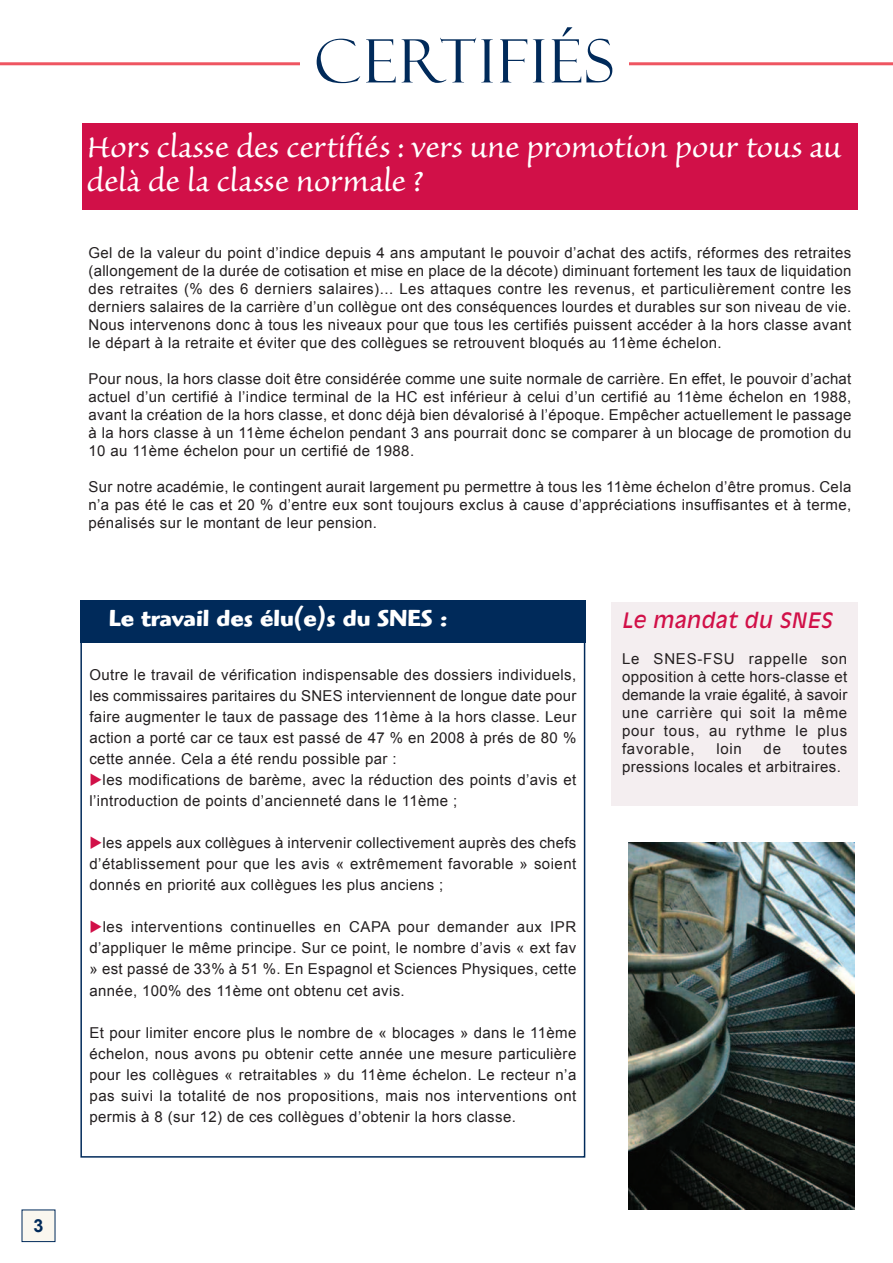
<style>
.page{position:relative;width:893px;height:1263px;background:#fff}
.page>*{position:absolute;margin:0;border:0;box-sizing:border-box;transform-origin:0 0}
.t1{font:60px "Felix Titling";letter-spacing:.05em;color:#002a5a}
.t2{font:37.5px/34.5px "Sanvito";color:#fff}
.t3{font:700 24px "Highlander";color:#fff}
.t4{font:italic 21px "Antique Olive";letter-spacing:.025em;color:#d11048}
.t5{font:700 18px "Arial";color:#002a5a}
.t6{font:15px/18px "Arial";letter-spacing:.025em;color:#231f20;text-align:justify}
.s1{color:#d11048}
</style>
<div class="page">
<hr style="left:0;top:62px;width:893px;height:3px;background:#ef5561">
<div style="left:300px;top:21px;width:328px;height:84px;background:#fff"></div>
<div style="left:82px;top:123px;width:776px;height:87px;background:#d11048"></div>
<svg style="left:80px;top:642px;width:505px;height:515px"></svg>
<div style="left:80px;top:600px;width:505px;height:42px;background:#002a5a"></div>
<div style="left:22px;top:1210px;width:33px;height:31px;background:#faf7ef"></div>
<img style="left:628px;top:843px;width:226px;height:367px">
<div style="left:612px;top:602px;width:246px;height:203px;background:#f4eef0"></div>
<p class="t5" style="left:34px;top:1216px;width:12px">3</p>
<h1 class="t1" style="left:314px;top:27px;width:301px">CERTIFIÉS</h1>
<h2 class="t2" style="left:86px;top:132px;width:756px">Hors classe des certifiés : vers une promotion pour tous au delà de la classe normale ?</h2>
<p class="t6" style="left:89px;top:244px;width:764px">Gel de la valeur du point d’indice depuis 4 ans amputant le pouvoir d’achat des actifs, réformes des retraites (allongement de la durée de cotisation et mise en place de la décote) diminuant fortement les taux de liquidation des retraites (% des 6 derniers salaires)... Les attaques contre les revenus, et particulièrement contre les derniers salaires de la carrière d’un collègue ont des conséquences lourdes et durables sur son niveau de vie.<br>Nous intervenons donc à tous les niveaux pour que tous les certifiés puissent accéder à la hors classe avant le départ à la retraite et éviter que des collègues se retrouvent bloqués au 11ème échelon.</p>
<p class="t6" style="left:89px;top:370px;width:764px">Pour nous, la hors classe doit être considérée comme une suite normale de carrière. En effet, le pouvoir d’achat actuel d’un certifié à l’indice terminal de la HC est inférieur à celui d’un certifié au 11ème échelon en 1988, avant la création de la hors classe, et donc déjà bien dévalorisé à l’époque. Empêcher actuellement le passage à la hors classe à un 11ème échelon pendant 3 ans pourrait donc se comparer à un blocage de promotion du 10 au 11ème échelon pour un certifié de 1988.</p>
<p class="t6" style="left:89px;top:478px;width:764px">Sur notre académie, le contingent aurait largement pu permettre à tous les 11ème échelon d’être promus. Cela n’a pas été le cas et 20 % d’entre eux sont toujours exclus à cause d’appréciations insuffisantes et à terme, pénalisés sur le montant de leur pension.</p>
<h3 class="t3" style="left:109px;top:610px;width:340px">Le travail des élu(e)s du SNES :</h3>
<p class="t6" style="left:89px;top:665px;width:488px;line-height:21px">Outre le travail de vérification indispensable des dossiers individuels, les commissaires paritaires du SNES interviennent de longue date pour faire augmenter le taux de passage des 11ème à la hors classe. Leur action a porté car ce taux est passé de 47 % en 2008 à prés de 80 % cette année. Cela a été rendu possible par :</p>
<p class="t6" style="left:89px;top:770px;width:488px;line-height:21px"><span class="s1">◆</span>les modifications de barème, avec la réduction des points d’avis et l’introduction de points d’ancienneté dans le 11ème ;</p>
<p class="t6" style="left:89px;top:833px;width:488px;line-height:21px"><span class="s1">◆</span>les appels aux collègues à intervenir collectivement auprès des chefs d’établissement pour que les avis « extrêmement favorable » soient donnés en priorité aux collègues les plus anciens ;</p>
<p class="t6" style="left:89px;top:917px;width:488px;line-height:21px"><span class="s1">◆</span>les interventions continuelles en CAPA pour demander aux IPR d’appliquer le même principe. Sur ce point, le nombre d’avis « ext fav » est passé de 33% à 51 %. En Espagnol et Sciences Physiques, cette année, 100% des 11ème ont obtenu cet avis.</p>
<p class="t6" style="left:89px;top:1022px;width:488px;line-height:21px">Et pour limiter encore plus le nombre de « blocages » dans le 11ème échelon, nous avons pu obtenir cette année une mesure particulière pour les collègues « retraitables » du 11ème échelon. Le recteur n’a pas suivi la totalité de nos propositions, mais nos interventions ont permis à 8 (sur 12) de ces collègues d’obtenir la hors classe.</p>
<h3 class="t4" style="left:622px;top:612px;width:212px">Le mandat du SNES</h3>
<p class="t6" style="left:622px;top:650px;width:227px">Le SNES-FSU rappelle son opposition à cette hors-classe et demande la vraie égalité, à savoir une carrière qui soit la même pour tous, au rythme le plus favorable,</p>
<p class="t6" style="left:716px;top:740px;width:27px">loin</p>
<p class="t6" style="left:764px;top:740px;width:19px">de</p>
<p class="t6" style="left:622px;top:740px;width:227px;text-indent:181px">toutes pressions locales et arbitraires.</p>
</div>
